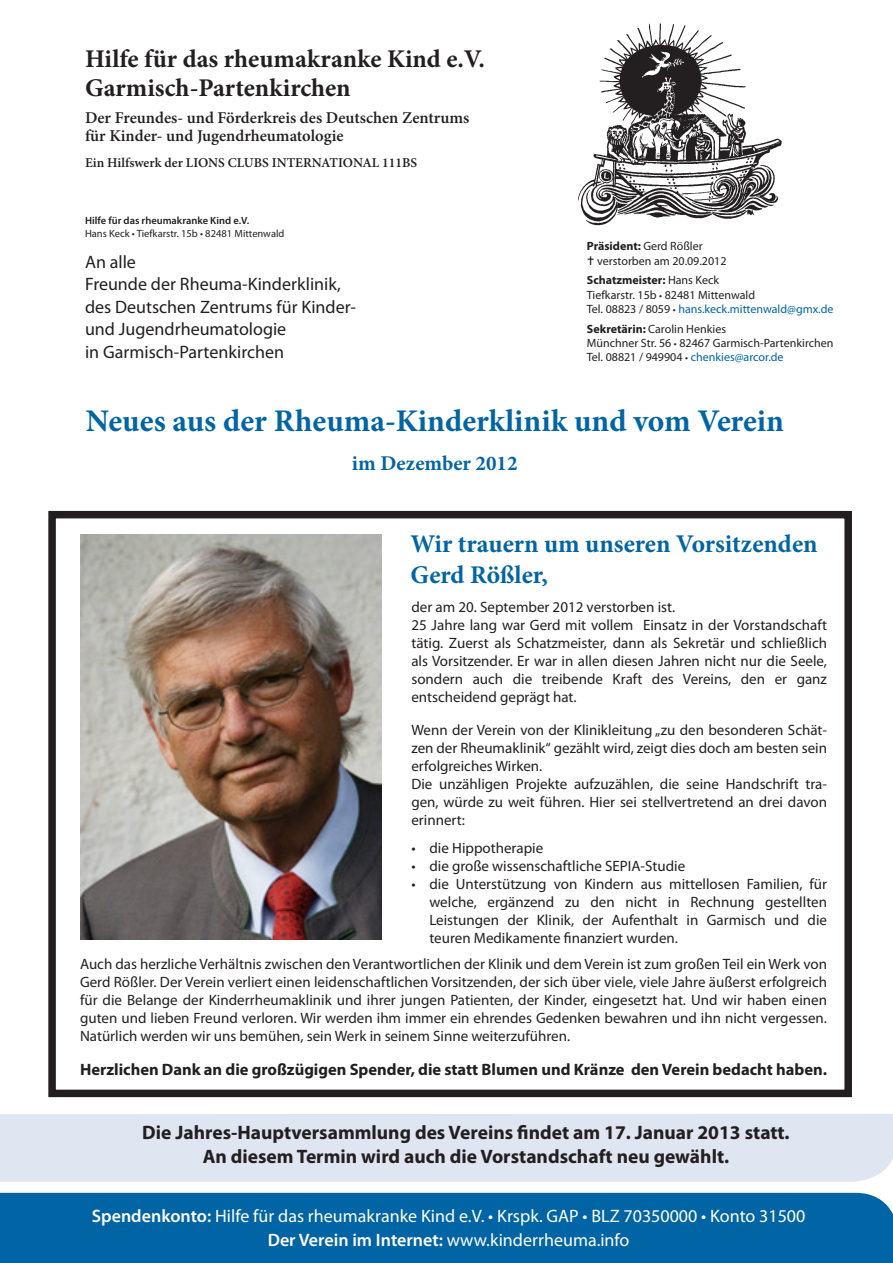
<style>
.page{position:relative;width:893px;height:1263px;background:#fff}
.page>*{position:absolute;margin:0;border:0;box-sizing:border-box;transform-origin:0 0}
.t1{font:700 31.5px "Minion Pro";color:#0164a4}
.t2{font:700 25.5px "Minion Pro";color:#231f20}
.t3{font:700 25.5px/30.6px "Minion Pro";letter-spacing:-.005em;color:#0164a4}
.t4{font:700 21px "Minion Pro";color:#0164a4}
.t5{font:700 19.5px/23.4px "Myriad Pro";color:#231f20;text-align:center}
.t6{font:18px "Myriad Pro";color:#fff}
.t7{font:18px "Myriad Pro";color:#231f20}
.t8{font:700 16.5px "Myriad Pro";color:#231f20}
.t9{font:600 16.5px/18px "Minion Pro";color:#231f20}
.t10{font:15px/18px "Myriad Pro";color:#231f20;text-align:justify}
.t11{font:600 13.5px "Minion Pro";color:#231f20}
.t12{font:12px "Myriad Pro";color:#231f20}
.t13{font:12px "Myriad Pro";color:#0164a4}
.t14{font:700 12px "Myriad Pro";color:#231f20}
.t15{font:10.5px "Myriad Pro";color:#231f20}
.t16{font:600 10.5px "Myriad Pro";color:#231f20}
.s1{font-weight:400}
.s2{font-size:10.5px}
.s3{color:#231f20}
.s4{font-size:10.5px;color:#231f20}
.s5{font-weight:700}
.s6{font-weight:600}
</style>
<div class="page">
<div style="left:0;top:1193px;width:893px;height:70px;background:#0164a4"></div>
<img style="left:578px;top:23px;width:204px;height:202px">
<img style="left:81px;top:535px;width:300px;height:405px">
<div style="left:48px;top:511px;width:804px;height:586px;border:8px solid #231f20"></div>
<div style="left:0;top:1114px;width:893px;height:68px;background:#dfe5f1"></div>
<p class="t2" style="left:85px;top:41px;width:401px">Hilfe für das rheumakranke Kind e.V.</p>
<p class="t2" style="left:85px;top:70px;width:267px">Garmisch-Partenkirchen</p>
<p class="t9" style="left:85px;top:109px;width:386px">Der Freundes- und Förderkreis des Deutschen Zentrums für Kinder- und Jugendrheumatologie</p>
<p class="t11" style="left:85px;top:153px;width:334px">Ein Hilfswerk der LIONS CLUBS INTERNATIONAL 111BS</p>
<p class="t16" style="left:85px;top:213px;width:166px">Hilfe für das rheumakranke Kind e.V.</p>
<p class="t15" style="left:85px;top:227px;width:201px">Hans Keck • Tiefkarstr. 15b • 82481 Mittenwald</p>
<p class="t7" style="left:85px;top:250px;width:52px">An alle</p>
<p class="t7" style="left:85px;top:273px;width:257px">Freunde der Rheuma-Kinderklinik,</p>
<p class="t7" style="left:85px;top:295px;width:272px">des Deutschen Zentrums für Kinder-</p>
<p class="t7" style="left:85px;top:318px;width:203px">und Jugendrheumatologie</p>
<p class="t7" style="left:85px;top:340px;width:201px">in Garmisch-Partenkirchen</p>
<p class="t14" style="left:587px;top:238px;width:117px">Präsident: <span class="s1">Gerd Rößler</span></p>
<p class="t12" style="left:597px;top:253px;width:131px">verstorben am 20.09.2012</p>
<p class="t14" style="left:587px;top:272px;width:134px">Schatzmeister: <span class="s1">Hans Keck</span></p>
<p class="t12" style="left:587px;top:287px;width:170px">Tiefkarstr. 15b <span class="s2">•</span> 82481 Mittenwald</p>
<p class="t13" style="left:587px;top:302px;width:248px"><span class="s3">Tel. 08823 / 8059</span> <span class="s4">•</span> hans.keck.mittenwald@gmx.de</p>
<p class="t12" style="left:587px;top:321px;width:141px"><span class="s5">Sekretärin:</span> Carolin Henkies</p>
<p class="t12" style="left:587px;top:335px;width:248px">Münchner Str. 56 <span class="s2">•</span> 82467 Garmisch-Partenkirchen</p>
<p class="t13" style="left:587px;top:350px;width:198px"><span class="s3">Tel. 08821 / 949904</span> <span class="s4">•</span> chenkies@arcor.de</p>
<p class="t1" style="left:86px;top:399px;width:700px">Neues aus der Rheuma-Kinderklinik und vom Verein</p>
<p class="t4" style="left:352px;top:449px;width:167px">im Dezember 2012</p>
<p class="t3" style="left:411px;top:528px;width:408px">Wir trauern um unseren Vorsitzenden<br>Gerd Rößler,</p>
<p class="t10" style="left:411px;top:597px;width:265px">der am 20. September 2012 verstorben ist.</p>
<p class="t10" style="left:411px;top:615px;width:417px">25 Jahre lang war Gerd mit vollem Einsatz in der Vorstandschaft tätig. Zuerst als Schatzmeister, dann als Sekretär und schließlich als Vorsitzender. Er war in allen diesen Jahren nicht nur die Seele, sondern auch die treibende Kraft des Vereins, den er ganz entscheidend geprägt hat.</p>
<p class="t10" style="left:411px;top:720px;width:417px">Wenn der Verein von der Klinikleitung „zu den besonderen Schät&shy;zen der Rheumaklinik“ gezählt wird, zeigt dies doch am besten sein erfolgreiches Wirken.</p>
<p class="t10" style="left:411px;top:774px;width:417px">Die unzähligen Projekte aufzuzählen, die seine Handschrift tra&shy;gen, würde zu weit führen. Hier sei stellvertretend an drei davon erinnert:</p>
<p class="t10" style="left:411px;top:839px;width:133px">• die Hippotherapie</p>
<p class="t10" style="left:411px;top:857px;width:275px">• die große wissenschaftliche SEPIA-Studie</p>
<p class="t10" style="left:429px;top:875px;width:399px;text-indent:-18px">• die Unterstützung von Kindern aus mittellosen Familien, für welche, ergänzend zu den nicht in Rechnung gestellten Leistungen der Klinik, der Aufenthalt in Garmisch und die teuren Medikamente finanziert wurden.</p>
<p class="t10" style="left:80px;top:955px;width:749px">Auch das herzliche Verhältnis zwischen den Verantwortlichen der Klinik und dem Verein ist zum großen Teil ein Werk von Gerd Rößler. Der Verein verliert einen leidenschaftlichen Vorsitzenden, der sich über viele, viele Jahre äußerst erfolgreich für die Belange der Kinderrheumaklinik und ihrer jungen Patienten, der Kinder, eingesetzt hat. Und wir haben einen guten und lieben Freund verloren. Wir werden ihm immer ein ehrendes Gedenken bewahren und ihn nicht vergessen.<br>Natürlich werden wir uns bemühen, sein Werk in seinem Sinne weiterzuführen.</p>
<p class="t8" style="left:80px;top:1058px;width:748px">Herzlichen Dank an die großzügigen Spender, die statt Blumen und Kränze den Verein bedacht haben.</p>
<p class="t5" style="left:142px;top:1120px;width:649px">Die Jahres-Hauptversammlung des Vereins findet am 17. Januar 2013 statt.<br>An diesem Termin wird auch die Vorstandschaft neu gewählt.</p>
<p class="t6" style="left:92px;top:1205px;width:715px"><span class="s6">Spendenkonto:</span> Hilfe für das rheumakranke Kind e.V. • Krspk. GAP • BLZ 70350000 • Konto 31500</p>
<p class="t6" style="left:268px;top:1229px;width:363px"><span class="s6">Der Verein im Internet:</span> www.kinderrheuma.info</p>
</div>
